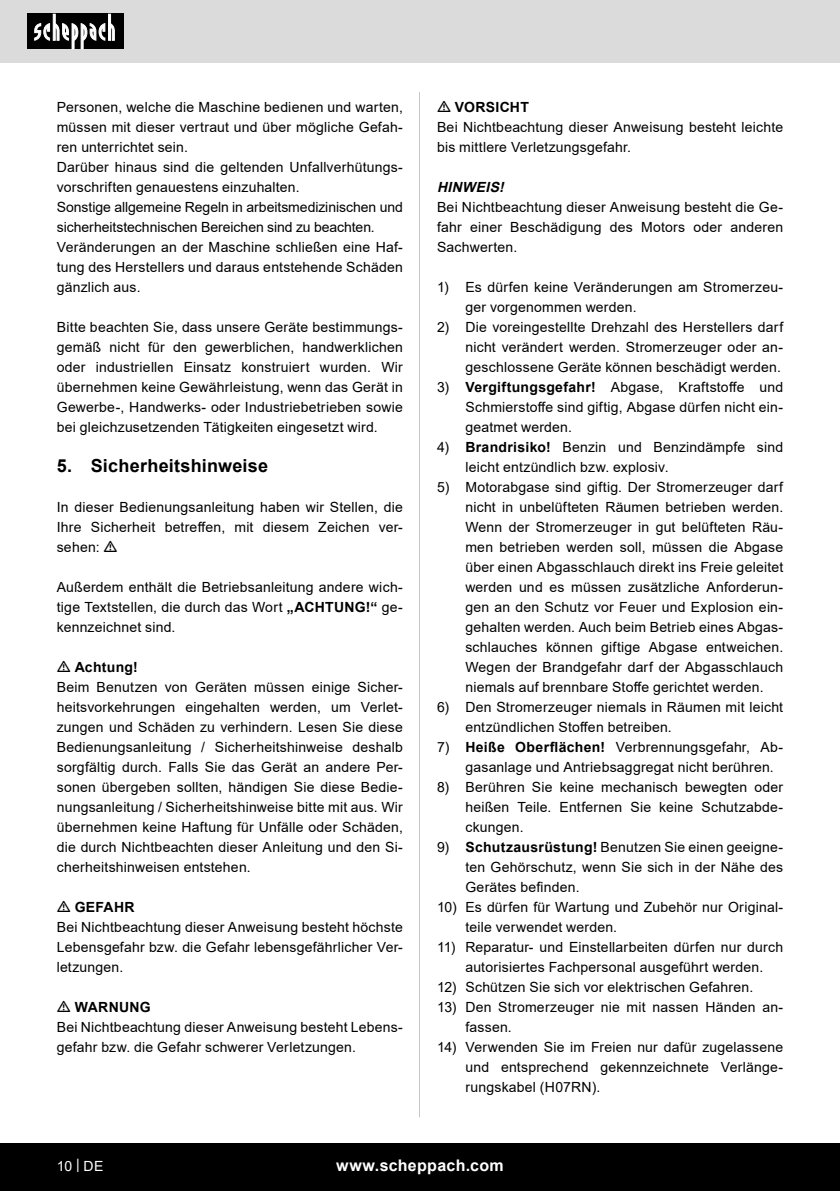
<style>
.page{position:relative;width:840px;height:1191px;background:#fff}
.page>*{position:absolute;margin:0;border:0;box-sizing:border-box;transform-origin:0 0}
.t1{font:700 18px "Arial";letter-spacing:.01em;color:#000}
.t2{font:700 16px "Arial";letter-spacing:.02em;color:#fff}
.Grundtext{font:14px/20px "Arial";letter-spacing:.015em;color:#000;text-align:justify}
.Grundtext-2{font:14px/20px "Arial";letter-spacing:-.005em;color:#000}
.Grundtext-3{font:700 14px "Arial";letter-spacing:.02em;color:#000}
.t3{font:italic 700 14px "Arial";color:#000}
.t4{font:14px "Arial";color:#fff}
.s1{font-weight:700}
</style>
<div class="page">
<div style="left:0;top:0;width:839px;height:63px;background:#dbdbdb"></div>
<div style="left:0;top:1143px;width:839px;height:48px;background:#000"></div>
<div style="left:27px;top:14px;width:96px;height:35px;background:#000"></div>
<svg style="left:34px;top:14px;width:81px;height:35px"></svg>
<hr style="left:419px;top:92px;width:1px;height:1025px;background:#c7c7c7">
<p class="Grundtext" style="left:57px;top:97px;width:347px">Personen, welche die Maschine bedienen und warten, müssen mit dieser vertraut und über mögliche Gefah&shy;ren unterrichtet sein.</p>
<p class="Grundtext" style="left:57px;top:157px;width:347px">Darüber hinaus sind die geltenden Unfallverhütungs&shy;vorschriften genauestens einzuhalten.</p>
<p class="Grundtext-2" style="left:57px;top:197px;width:347px">Sonstige allgemeine Regeln in arbeitsmedizinischen und sicherheitstechnischen Bereichen sind zu beachten.</p>
<p class="Grundtext" style="left:57px;top:237px;width:347px">Veränderungen an der Maschine schließen eine Haf&shy;tung des Herstellers und daraus entstehende Schäden gänzlich aus.</p>
<p class="Grundtext" style="left:57px;top:317px;width:347px">Bitte beachten Sie, dass unsere Geräte bestimmungs&shy;gemäß nicht für den gewerblichen, handwerklichen oder industriellen Einsatz konstruiert wurden. Wir übernehmen keine Gewährleistung, wenn das Gerät in Gewerbe-, Handwerks- oder Industriebetrieben sowie bei gleichzusetzenden Tätigkeiten eingesetzt wird.</p>
<p class="t1" style="left:57px;top:453px;width:213px">5. Sicherheitshinweise</p>
<p class="Grundtext" style="left:57px;top:497px;width:347px">In dieser Bedienungsanleitung haben wir Stellen, die Ihre Sicherheit betreffen, mit diesem Zeichen ver&shy;sehen:</p>
<p class="Grundtext" style="left:57px;top:577px;width:347px">Außerdem enthält die Betriebsanleitung andere wich&shy;tige Textstellen, die durch das Wort <span class="s1">„ACHTUNG!“</span> ge&shy;kennzeichnet sind.</p>
<p class="Grundtext-3" style="left:75px;top:657px;width:65px">Achtung!</p>
<p class="Grundtext" style="left:57px;top:677px;width:347px">Beim Benutzen von Geräten müssen einige Sicher&shy;heitsvorkehrungen eingehalten werden, um Verlet&shy;zungen und Schäden zu verhindern. Lesen Sie diese Bedienungsanleitung / Sicherheitshinweise deshalb sorgfältig durch. Falls Sie das Gerät an andere Per&shy;sonen übergeben sollten, händigen Sie diese Bedie&shy;nungsanleitung / Sicherheitshinweise bitte mit aus. Wir übernehmen keine Haftung für Unfälle oder Schäden, die durch Nichtbeachten dieser Anleitung und den Si&shy;cherheitshinweisen entstehen.</p>
<p class="Grundtext-3" style="left:75px;top:897px;width:61px">GEFAHR</p>
<p class="Grundtext" style="left:57px;top:917px;width:347px">Bei Nichtbeachtung dieser Anweisung besteht höchste Lebensgefahr bzw. die Gefahr lebensgefährlicher Ver&shy;letzungen.</p>
<p class="Grundtext-3" style="left:75px;top:997px;width:78px">WARNUNG</p>
<p class="Grundtext" style="left:57px;top:1017px;width:347px">Bei Nichtbeachtung dieser Anweisung besteht Lebens&shy;gefahr bzw. die Gefahr schwerer Verletzungen.</p>
<p class="Grundtext-3" style="left:454px;top:97px;width:75px">VORSICHT</p>
<p class="Grundtext" style="left:437px;top:117px;width:347px">Bei Nichtbeachtung dieser Anweisung besteht leichte bis mittlere Verletzungsgefahr.</p>
<p class="t3" style="left:437px;top:177px;width:72px">HINWEIS!</p>
<p class="Grundtext" style="left:437px;top:197px;width:347px">Bei Nichtbeachtung dieser Anweisung besteht die Ge&shy;fahr einer Beschädigung des Motors oder anderen Sachwerten.</p>
<p class="Grundtext" style="left:465px;top:277px;width:319px;text-indent:-28px">1) Es dürfen keine Veränderungen am Stromerzeu&shy;ger vorgenommen werden.</p>
<p class="Grundtext" style="left:465px;top:317px;width:319px;text-indent:-28px">2) Die voreingestellte Drehzahl des Herstellers darf nicht verändert werden. Stromerzeuger oder an&shy;geschlossene Geräte können beschädigt werden.</p>
<p class="Grundtext" style="left:465px;top:377px;width:319px;text-indent:-28px">3) <span class="s1">Vergiftungsgefahr!</span> Abgase, Kraftstoffe und Schmierstoffe sind giftig, Abgase dürfen nicht ein&shy;geatmet werden.</p>
<p class="Grundtext" style="left:465px;top:437px;width:319px;text-indent:-28px">4) <span class="s1">Brandrisiko!</span> Benzin und Benzindämpfe sind leicht entzündlich bzw. explosiv.</p>
<p class="Grundtext" style="left:465px;top:477px;width:319px;text-indent:-28px">5) Motorabgase sind giftig. Der Stromerzeuger darf nicht in unbelüfteten Räumen betrieben werden.<br>Wenn der Stromerzeuger in gut belüfteten Räu&shy;men betrieben werden soll, müssen die Abgase über einen Abgasschlauch direkt ins Freie geleitet werden und es müssen zusätzliche Anforderun&shy;gen an den Schutz vor Feuer und Explosion ein&shy;gehalten werden. Auch beim Betrieb eines Abgas&shy;schlauches können giftige Abgase entweichen.<br>Wegen der Brandgefahr darf der Abgasschlauch niemals auf brennbare Stoffe gerichtet werden.</p>
<p class="Grundtext" style="left:465px;top:697px;width:319px;text-indent:-28px">6) Den Stromerzeuger niemals in Räumen mit leicht entzündlichen Stoffen betreiben.</p>
<p class="Grundtext" style="left:465px;top:737px;width:319px;text-indent:-28px">7) <span class="s1">Heiße Oberflächen!</span> Verbrennungsgefahr, Ab&shy;gasanlage und Antriebsaggregat nicht berühren.</p>
<p class="Grundtext" style="left:465px;top:777px;width:319px;text-indent:-28px">8) Berühren Sie keine mechanisch bewegten oder heißen Teile. Entfernen Sie keine Schutzabde&shy;ckungen.</p>
<p class="Grundtext" style="left:465px;top:837px;width:319px;text-indent:-28px">9) <span class="s1">Schutzausrüstung!</span> Benutzen Sie einen geeigne&shy;ten Gehörschutz, wenn Sie sich in der Nähe des Gerätes befinden.</p>
<p class="Grundtext" style="left:465px;top:897px;width:319px;text-indent:-28px">10) Es dürfen für Wartung und Zubehör nur Original&shy;teile verwendet werden.</p>
<p class="Grundtext" style="left:465px;top:937px;width:319px;text-indent:-28px">11) Reparatur- und Einstellarbeiten dürfen nur durch autorisiertes Fachpersonal ausgeführt werden.</p>
<p class="Grundtext" style="left:437px;top:977px;width:317px">12) Schützen Sie sich vor elektrischen Gefahren.</p>
<p class="Grundtext" style="left:465px;top:997px;width:319px;text-indent:-28px">13) Den Stromerzeuger nie mit nassen Händen an&shy;fassen.</p>
<p class="Grundtext" style="left:465px;top:1037px;width:319px;text-indent:-28px">14) Verwenden Sie im Freien nur dafür zugelassene und entsprechend gekennzeichnete Verlänge&shy;rungskabel (H07RN).</p>
<p class="t4" style="left:57px;top:1156px;width:48px">10 | DE</p>
<p class="t2" style="left:336px;top:1154px;width:169px">www.scheppach.com</p>
</div>
